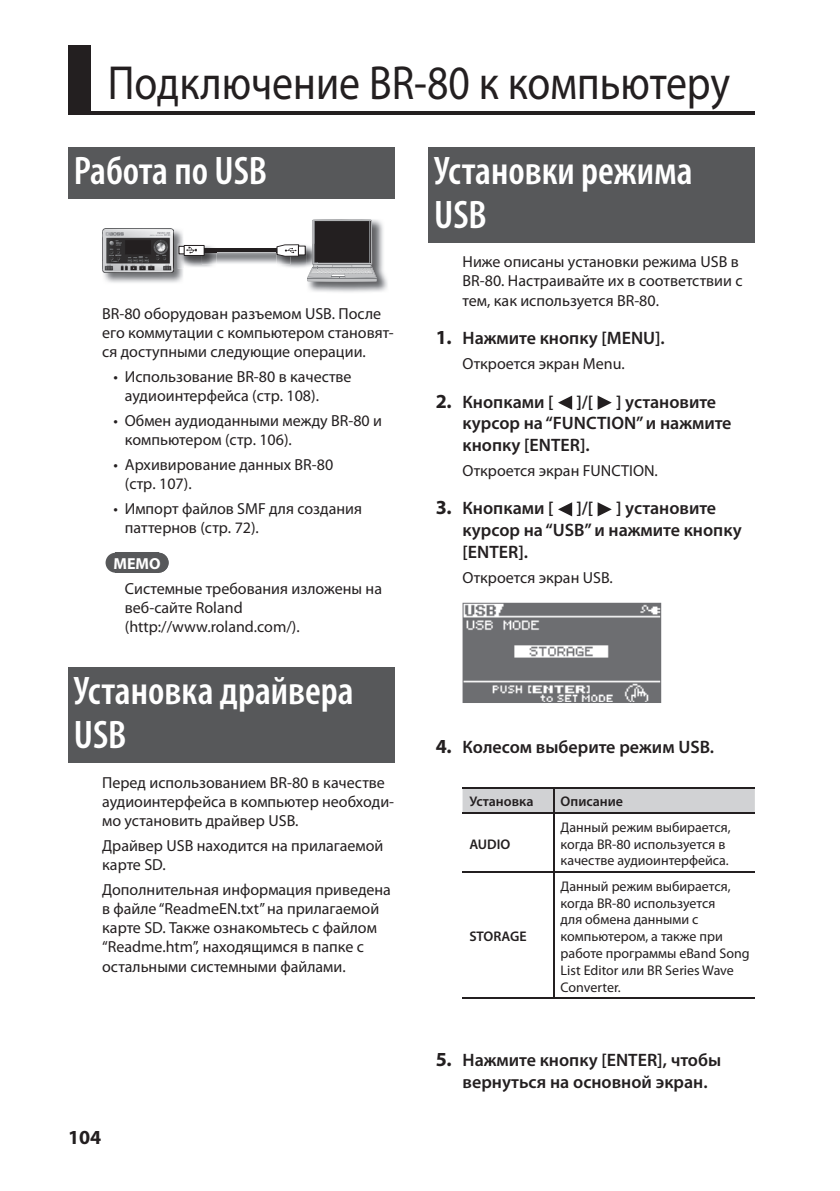
<style>
.page{position:relative;width:840px;height:1191px;background:#fff}
.page>*{position:absolute;margin:0;border:0;box-sizing:border-box;transform-origin:0 0}
.t1{font:48px "Myriad Pro";color:#231f20;scale:.87 1}
.t2{font:600 condensed 40px/44px "Myriad Pro";color:#fff}
.t3{font:700 20px "Myriad Pro";color:#231f20}
.t4{font:600 18px/21.6px "Myriad Pro";color:#231f20}
.t5{font:16px/19.2px "Myriad Pro";color:#231f20}
.t6{font:700 16px "Myriad Pro";color:#fff}
.t7{font:14px/16.8px "Myriad Pro";color:#231f20}
.t8{font:600 14px "Myriad Pro";color:#231f20}
.s1{font-weight:700;font-size:20px}
</style>
<div class="page">
<div style="left:68px;top:45px;width:23px;height:67px;background:#231f20"></div>
<hr style="left:68px;top:112px;width:686px;height:3px;background:#231f20">
<div style="left:68px;top:147px;width:326px;height:48px;background:#57585a"></div>
<div style="left:68px;top:150px;width:326px;height:48px;background:#57585a"></div>
<svg style="left:105px;top:553px;width:63px;height:20px"></svg>
<div style="left:68px;top:668px;width:326px;height:48px;background:#57585a"></div>
<div style="left:68px;top:714px;width:326px;height:48px;background:#57585a"></div>
<img style="left:103px;top:229px;width:80px;height:54px">
<img style="left:102px;top:228px;width:71px;height:44px">
<img style="left:308px;top:220px;width:80px;height:72px">
<img style="left:216px;top:248px;width:60px;height:16px">
<hr style="left:202px;top:249px;width:76px;height:3px;background:#231f20">
<img style="left:276px;top:244px;width:31px;height:24px">
<svg style="left:307px;top:219px;width:70px;height:63px;background:#676567"></svg>
<div style="left:298px;top:246px;width:7px;height:9px;background:#fff"></div>
<svg style="left:276px;top:244px;width:23px;height:13px"></svg>
<img style="left:178px;top:244px;width:38px;height:23px">
<div style="left:179px;top:246px;width:5px;height:8px;background:#fff"></div>
<div style="left:179px;top:246px;width:5px;height:8px;border:1px solid #231f20"></div>
<div style="left:184px;top:245px;width:20px;height:10px;background:#fff"></div>
<div style="left:184px;top:245px;width:20px;height:11px;border:1px solid #231f20"></div>
<svg style="left:186px;top:247px;width:11px;height:6px"></svg>
<div style="left:428px;top:147px;width:326px;height:48px;background:#57585a"></div>
<div style="left:428px;top:194px;width:326px;height:48px;background:#57585a"></div>
<svg style="left:558px;top:395px;width:14px;height:15px"></svg>
<svg style="left:597px;top:395px;width:14px;height:15px"></svg>
<svg style="left:558px;top:502px;width:14px;height:14px"></svg>
<svg style="left:597px;top:502px;width:14px;height:14px"></svg>
<svg style="left:462px;top:603px;width:198px;height:100px;background:#828386"></svg>
<hr style="left:462px;top:812px;width:91px;height:2px;background:#231f20">
<hr style="left:553px;top:812px;width:201px;height:2px;background:#231f20">
<svg style="left:462px;top:787px;width:292px;height:25px;background:#c2c2c4"></svg>
<hr style="left:553px;top:814px;width:1px;height:57px;background:#231f20">
<hr style="left:462px;top:871px;width:91px;height:1px;background:#231f20">
<hr style="left:553px;top:871px;width:201px;height:1px;background:#231f20">
<hr style="left:553px;top:872px;width:1px;height:126px;background:#231f20">
<hr style="left:462px;top:998px;width:91px;height:1px;background:#231f20">
<hr style="left:553px;top:998px;width:201px;height:1px;background:#231f20">
<h1 class="t1" style="left:108px;top:54px;width:716px">Подключение BR-80 к компьютеру</h1>
<h2 class="t2" style="left:74px;top:148px;width:195px">Работа по USB</h2>
<p class="t5" style="left:102px;top:303px;width:293px">BR-80 оборудован разъемом USB. После его коммутации с компьютером становят&shy;ся доступными следующие операции.</p>
<p class="t5" style="left:125px;top:367px;width:228px;text-indent:-11px">• Использование BR-80 в качестве аудиоинтерфейса (стр. 108).</p>
<p class="t5" style="left:125px;top:411px;width:258px;text-indent:-11px">• Обмен аудиоданными между BR-80 и компьютером (стр. 106).</p>
<p class="t5" style="left:125px;top:455px;width:210px;text-indent:-11px">• Архивирование данных BR-80 (стр. 107).</p>
<p class="t5" style="left:125px;top:499px;width:238px;text-indent:-11px">• Импорт файлов SMF для создания паттернов (стр. 72).</p>
<p class="t6" style="left:113px;top:553px;width:49px">MEMO</p>
<p class="t5" style="left:125px;top:578px;width:258px">Системные требования изложены на веб-сайте Roland (http://www.roland.com/).</p>
<h2 class="t2" style="left:74px;top:668px;width:281px">Установка драйвера<br>USB</h2>
<p class="t5" style="left:102px;top:772px;width:293px">Перед использованием BR-80 в качестве аудиоинтерфейса в компьютер необходи&shy;мо установить драйвер USB.</p>
<p class="t5" style="left:102px;top:835px;width:282px">Драйвер USB находится на прилагаемой карте SD.</p>
<p class="t5" style="left:102px;top:879px;width:290px">Дополнительная информация приведена в файле “ReadmeEN.txt” на прилагаемой карте SD. Также ознакомьтесь с файлом “Readme.htm”, находящимся в папке с остальными системными файлами.</p>
<p class="t3" style="left:68px;top:1123px;width:35px">104</p>
<h2 class="t2" style="left:434px;top:148px;width:260px">Установки режима<br>USB</h2>
<p class="t5" style="left:462px;top:252px;width:281px">Ниже описаны установки режима USB в<br>BR-80. Настраивайте их в соответствии с тем, как используется BR-80.</p>
<p class="t4" style="left:435px;top:327px;width:230px"><span class="s1">1.</span> Нажмите кнопку [MENU] .</p>
<p class="t5" style="left:462px;top:354px;width:163px">Откроется экран Menu.</p>
<p class="t4" style="left:435px;top:390px;width:119px"><span class="s1">2.</span> Кнопками [</p>
<p class="t4" style="left:576px;top:390px;width:18px">]/[</p>
<p class="t4" style="left:462px;top:390px;width:270px;text-indent:153px">] установите курсор на “FUNCTION” и нажмите кнопку [ENTER] .</p>
<p class="t5" style="left:462px;top:460px;width:197px">Откроется экран FUNCTION.</p>
<p class="t4" style="left:435px;top:497px;width:119px"><span class="s1">3.</span> Кнопками [</p>
<p class="t4" style="left:576px;top:497px;width:18px">]/[</p>
<p class="t4" style="left:462px;top:497px;width:280px;text-indent:153px">] установите курсор на “USB” и нажмите кнопку [ENTER] .</p>
<p class="t5" style="left:462px;top:567px;width:152px">Откроется экран USB.</p>
<p class="t4" style="left:435px;top:735px;width:279px"><span class="s1">4.</span> Колесом выберите режим USB .</p>
<p class="t8" style="left:469px;top:792px;width:66px">Установка</p>
<p class="t8" style="left:560px;top:792px;width:64px">Описание</p>
<p class="t8" style="left:469px;top:835px;width:42px">AUDIO</p>
<p class="t7" style="left:560px;top:818px;width:171px">Данный режим выбирается, когда BR-80 используется в качестве аудиоинтерфейса.</p>
<p class="t8" style="left:469px;top:927px;width:59px">STORAGE</p>
<p class="t7" style="left:560px;top:877px;width:190px">Данный режим выбирается, когда BR-80 используется<br>для обмена данными с компьютером, а также при работе программы eBand Song<br>List Editor или BR Series Wave<br>Converter.</p>
<p class="t4" style="left:462px;top:1048px;width:260px;text-indent:-27px"><span class="s1">5.</span> Нажмите кнопку [ENTER], чтобы вернуться на основной экран .</p>
</div>
